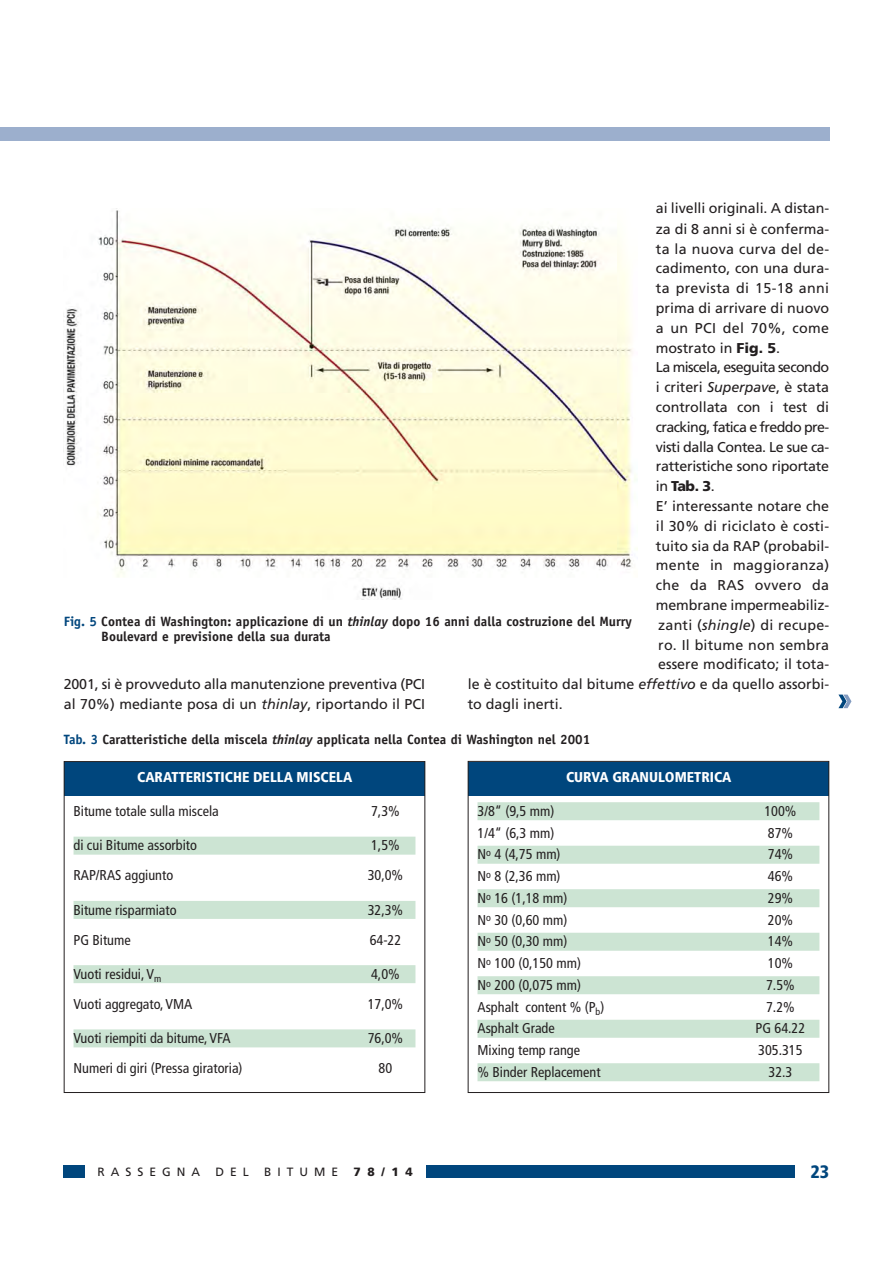
<style>
.page{position:relative;width:893px;height:1263px;background:#fff}
.page>*{position:absolute;margin:0;border:0;box-sizing:border-box;transform-origin:0 0}
.t1{font:900 condensed 18px "Frutiger";color:#00467d}
.t2{font:14.25px/20.5px "Frutiger";color:#231f20}
.t3{font:condensed 14.25px "Frutiger";color:#231f20}
.t4{font:14.25px "Frutiger";letter-spacing:.02em;color:#231f20}
.t5{font:14.25px "Frutiger";letter-spacing:-.04em;color:#231f20}
.t6{font:900 condensed 14.25px "Frutiger";color:#fff}
.t7{font:14.25px "Frutiger";letter-spacing:-.03em;color:#231f20}
.t8{font:900 14.25px "Frutiger";color:#231f20}
.t9{font:700 13.5px/15px "Officina Sans";color:#231f20}
.t10{font:12px "Frutiger";letter-spacing:.5em;color:#231f20}
.t11{font:900 12px "Frutiger";color:#231f20}
.s1{font-weight:900}
.s2{font-style:italic}
.s3{font-weight:400}
.s4{color:#00467d}
</style>
<div class="page">
<div style="left:64px;top:1165px;width:731px;height:13px;background:#00467d"></div>
<div style="left:85px;top:1161px;width:340px;height:24px;background:#fff"></div>
<svg style="left:838px;top:694px;width:13px;height:14px"></svg>
<div style="left:0;top:128px;width:829px;height:13px;background:#9cafcd"></div>
<img style="left:64px;top:210px;width:574px;height:389px">
<div style="left:64px;top:762px;width:361px;height:34px;background:#00467d"></div>
<div style="left:64px;top:761px;width:361px;height:332px;border:1px solid #231f20"></div>
<div style="left:74px;top:837px;width:341px;height:18px;background:#cce4d3"></div>
<div style="left:74px;top:901px;width:341px;height:18px;background:#cce4d3"></div>
<div style="left:74px;top:965px;width:341px;height:18px;background:#cce4d3"></div>
<div style="left:74px;top:1029px;width:341px;height:18px;background:#cce4d3"></div>
<div style="left:468px;top:762px;width:361px;height:33px;background:#00467d"></div>
<div style="left:468px;top:761px;width:361px;height:332px;border:1px solid #231f20"></div>
<div style="left:477px;top:802px;width:342px;height:18px;background:#cce4d3"></div>
<div style="left:477px;top:846px;width:342px;height:18px;background:#cce4d3"></div>
<div style="left:477px;top:889px;width:342px;height:18px;background:#cce4d3"></div>
<div style="left:477px;top:933px;width:342px;height:18px;background:#cce4d3"></div>
<div style="left:477px;top:976px;width:342px;height:18px;background:#cce4d3"></div>
<div style="left:477px;top:1020px;width:342px;height:18px;background:#cce4d3"></div>
<div style="left:477px;top:1063px;width:342px;height:18px;background:#cce4d3"></div>
<p class="t2" style="left:656px;top:199px;width:175px">ai livelli originali. A distan-</p>
<p class="t2" style="left:656px;top:219px;width:175px">za di 8 anni si è conferma-</p>
<p class="t4" style="left:656px;top:241px;width:175px">ta la nuova curva del de-</p>
<p class="t2" style="left:656px;top:259px;width:175px">cadimento, con una dura-</p>
<p class="t4" style="left:656px;top:281px;width:175px">ta prevista di 15-18 anni</p>
<p class="t2" style="left:656px;top:298px;width:175px">prima di arrivare di nuovo</p>
<p class="t4" style="left:656px;top:321px;width:175px">a un PCI del 70%, come</p>
<p class="t2" style="left:656px;top:338px;width:126px">mostrato in <span class="s1">Fig. 5</span>.</p>
<p class="t5" style="left:656px;top:360px;width:175px">La miscela, eseguita secondo</p>
<p class="t2" style="left:656px;top:378px;width:175px">i criteri <span class="s2">Superpave</span>, è stata</p>
<p class="t2" style="left:656px;top:397px;width:175px">controllata con i test di</p>
<p class="t5" style="left:656px;top:420px;width:175px">cracking, fatica e freddo pre-</p>
<p class="t7" style="left:656px;top:439px;width:175px">visti dalla Contea. Le sue ca-</p>
<p class="t2" style="left:656px;top:457px;width:175px">ratteristiche sono riportate</p>
<p class="t8" style="left:656px;top:479px;width:60px"><span class="s3">in</span> Tab. 3<span class="s3">.</span></p>
<p class="t2" style="left:656px;top:496px;width:175px">E’ interessante notare che</p>
<p class="t2" style="left:656px;top:516px;width:175px">il 30% di riciclato è costi-</p>
<p class="t2" style="left:656px;top:536px;width:175px">tuito sia da RAP (probabil-</p>
<p class="t4" style="left:656px;top:558px;width:175px">mente in maggioranza)</p>
<p class="t4" style="left:656px;top:578px;width:175px">che da RAS ovvero da</p>
<p class="t2" style="left:656px;top:595px;width:175px">membrane impermeabiliz-</p>
<p class="t2" style="left:658px;top:615px;width:173px">zanti (<span class="s2">shingle</span>) di recupe-</p>
<p class="t2" style="left:658px;top:635px;width:172px">ro. Il bitume non sembra</p>
<p class="t2" style="left:658px;top:655px;width:172px">essere modificato; il tota-</p>
<p class="t2" style="left:468px;top:674px;width:363px">le è costituito dal bitume <span class="s2">effettivo</span> e da quello assorbi-</p>
<p class="t2" style="left:468px;top:694px;width:96px">to dagli inerti.</p>
<p class="t9" style="left:64px;top:733px;width:528px"><span class="s4">Tab. 3</span> Caratteristiche della miscela <span class="s2">thinlay</span> applicata nella Contea di Washington nel 2001</p>
<p class="t9" style="left:101px;top:615px;width:532px;text-indent:-38px"><span class="s4">Fig. 5</span> Contea di Washington: applicazione di un <span class="s2">thinlay</span> dopo 16 anni dalla costruzione del Murry<br>Boulevard e previsione della sua durata</p>
<p class="t2" style="left:64px;top:674px;width:363px">2001, si è provveduto alla manutenzione preventiva (PCI al 70%) mediante posa di un <span class="s2">thinlay</span>, riportando il PCI</p>
<p class="t6" style="left:137px;top:772px;width:217px">CARATTERISTICHE DELLA MISCELA</p>
<p class="t3" style="left:74px;top:804px;width:147px">Bitume totale sulla miscela</p>
<p class="t3" style="left:371px;top:804px;width:30px">7,3%</p>
<p class="t3" style="left:74px;top:838px;width:125px">di cui Bitume assorbito</p>
<p class="t3" style="left:371px;top:838px;width:30px">1,5%</p>
<p class="t3" style="left:74px;top:868px;width:101px">RAP/RAS aggiunto</p>
<p class="t3" style="left:368px;top:868px;width:37px">30,0%</p>
<p class="t3" style="left:74px;top:902px;width:105px">Bitume risparmiato</p>
<p class="t3" style="left:368px;top:902px;width:37px">32,3%</p>
<p class="t3" style="left:74px;top:932px;width:59px">PG Bitume</p>
<p class="t3" style="left:370px;top:932px;width:33px">64-22</p>
<p class="t3" style="left:74px;top:967px;width:89px">Vuoti residui, V<sub>m</sub></p>
<p class="t3" style="left:371px;top:967px;width:30px">4,0%</p>
<p class="t3" style="left:74px;top:997px;width:120px">Vuoti aggregato, VMA</p>
<p class="t3" style="left:368px;top:997px;width:37px">17,0%</p>
<p class="t3" style="left:74px;top:1031px;width:159px">Vuoti riempiti da bitume, VFA</p>
<p class="t3" style="left:368px;top:1031px;width:37px">76,0%</p>
<p class="t3" style="left:74px;top:1061px;width:171px">Numeri di giri (Pressa giratoria)</p>
<p class="t3" style="left:379px;top:1061px;width:15px">80</p>
<p class="t6" style="left:566px;top:772px;width:167px">CURVA GRANULOMETRICA</p>
<p class="t3" style="left:477px;top:804px;width:78px">3/8“ (9,5 mm)</p>
<p class="t3" style="left:764px;top:804px;width:34px">100%</p>
<p class="t3" style="left:477px;top:826px;width:78px">1/4“ (6,3 mm)</p>
<p class="t3" style="left:768px;top:826px;width:27px">87%</p>
<p class="t3" style="left:477px;top:847px;width:85px">N<sup>o</sup> 4 (4,75 mm)</p>
<p class="t3" style="left:768px;top:847px;width:27px">74%</p>
<p class="t3" style="left:477px;top:869px;width:85px">N<sup>o</sup> 8 (2,36 mm)</p>
<p class="t3" style="left:768px;top:869px;width:27px">46%</p>
<p class="t3" style="left:477px;top:891px;width:91px">N<sup>o</sup> 16 (1,18 mm)</p>
<p class="t3" style="left:768px;top:891px;width:27px">29%</p>
<p class="t3" style="left:477px;top:913px;width:91px">N<sup>o</sup> 30 (0,60 mm)</p>
<p class="t3" style="left:768px;top:913px;width:27px">20%</p>
<p class="t3" style="left:477px;top:934px;width:91px">N<sup>o</sup> 50 (0,30 mm)</p>
<p class="t3" style="left:768px;top:934px;width:27px">14%</p>
<p class="t3" style="left:477px;top:956px;width:105px">N<sup>o</sup> 100 (0,150 mm)</p>
<p class="t3" style="left:768px;top:956px;width:27px">10%</p>
<p class="t3" style="left:477px;top:978px;width:105px">N<sup>o</sup> 200 (0,075 mm)</p>
<p class="t3" style="left:766px;top:978px;width:30px">7.5%</p>
<p class="t3" style="left:477px;top:1000px;width:128px">Asphalt content % (P<sub>b</sub>)</p>
<p class="t3" style="left:766px;top:1000px;width:30px">7.2%</p>
<p class="t3" style="left:477px;top:1021px;width:79px">Asphalt Grade</p>
<p class="t3" style="left:755px;top:1021px;width:51px">PG 64.22</p>
<p class="t3" style="left:477px;top:1043px;width:104px">Mixing temp range</p>
<p class="t3" style="left:758px;top:1043px;width:46px">305.315</p>
<p class="t3" style="left:477px;top:1065px;width:125px">% Binder Replacement</p>
<p class="t3" style="left:768px;top:1065px;width:25px">32.3</p>
<p class="t10" style="left:98px;top:1166px;width:104px">RASSEGNA</p>
<p class="t10" style="left:216px;top:1166px;width:35px">DEL</p>
<p class="t10" style="left:264px;top:1166px;width:76px">BITUME</p>
<p class="t11" style="left:354px;top:1166px;width:61px">78/14</p>
<p class="t1" style="left:810px;top:1165px;width:20px">23</p>
</div>
